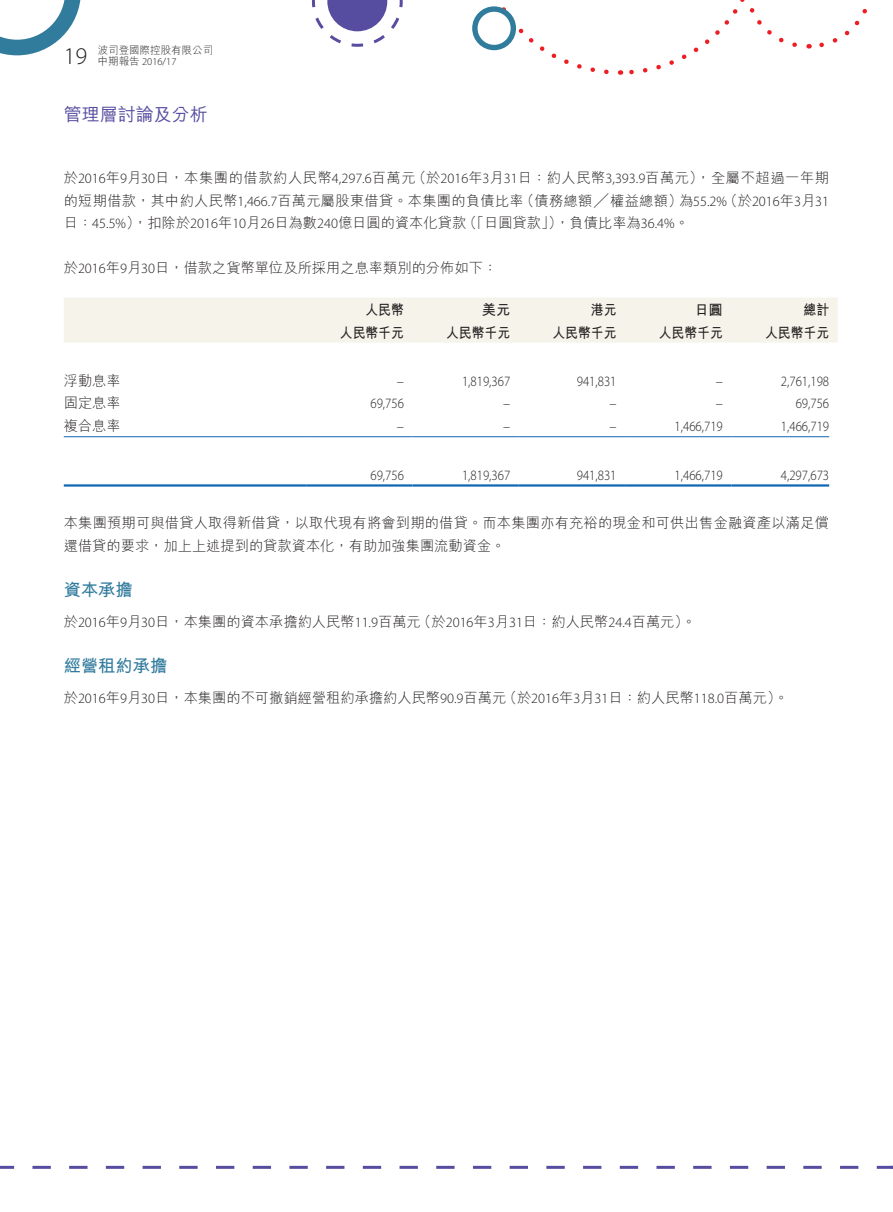
<style>
.page{position:relative;width:893px;height:1212px;background:#fff}
.page>*{position:absolute;margin:0;border:0;box-sizing:border-box;transform-origin:0 0}
.t1{font:300 24px "Myriad Pro";color:#231f20}
.t2{font:500 18px "M Hei HK";color:#564da0}
.t3{font:700 17.25px "M Hei HK";color:#317b9d}
.t4{font:300 14.25px/22.5px "M Hei HK";color:#231f20}
.t5{font:300 14.25px "Myriad Pro";color:#231f20;scale:.9 1}
.t6{font:300 14.25px "M Hei HK";letter-spacing:.04em;color:#231f20}
.t7{font:300 14.25px "M Hei HK";letter-spacing:.02em;color:#231f20}
.t8{font:700 14.25px "M Hei HK";color:#231f20;scale:.9 1}
.t9{font:300 14.25px "Myriad Pro";color:#231f20}
.t10{font:700 14.25px "M Hei HK";color:#231f20}
.t11{font:300 10.5px "Myriad Pro";color:#231f20}
.t12{font:300 10.5px "M Hei HK";color:#231f20}
.s1{font-family:"M Hei HK"}
.s2{font-family:"Myriad Pro"}
</style>
<div class="page">
<svg style="left:0;top:1166px;width:893px;height:3px"></svg>
<svg style="left:311px;top:0;width:92px;height:47px"></svg>
<svg style="left:620px;top:0;width:177px;height:75px"></svg>
<svg style="left:809px;top:0;width:61px;height:49px"></svg>
<svg style="left:0;top:0;width:81px;height:55px"></svg>
<svg style="left:472px;top:6px;width:137px;height:68px"></svg>
<div style="left:64px;top:298px;width:774px;height:45px;background:#f6f3ea"></div>
<hr style="left:64px;top:436px;width:242px;height:1px;background:#1167b3">
<hr style="left:306px;top:436px;width:106px;height:1px;background:#1167b3">
<hr style="left:412px;top:436px;width:107px;height:1px;background:#1167b3">
<hr style="left:519px;top:436px;width:106px;height:1px;background:#1167b3">
<hr style="left:625px;top:436px;width:106px;height:1px;background:#1167b3">
<hr style="left:731px;top:436px;width:98px;height:1px;background:#1167b3">
<hr style="left:64px;top:484px;width:242px;height:3px;background:#1167b3">
<hr style="left:306px;top:484px;width:106px;height:3px;background:#1167b3">
<hr style="left:412px;top:484px;width:107px;height:3px;background:#1167b3">
<hr style="left:519px;top:484px;width:106px;height:3px;background:#1167b3">
<hr style="left:625px;top:484px;width:106px;height:3px;background:#1167b3">
<hr style="left:731px;top:484px;width:98px;height:3px;background:#1167b3">
<h1 class="t1" style="left:64px;top:43px;width:25px">19</h1>
<p class="t12" style="left:98px;top:43px;width:117px">波司登國際控股有限公司</p>
<p class="t11" style="left:98px;top:55px;width:80px"><span class="s1">中期報告</span> 2016/17</p>
<p class="t2" style="left:64px;top:101px;width:145px">管理層討論及分析</p>
<p class="t6" style="left:412px;top:168px;width:419px">（於<span class="s2">2016</span>年月<span class="s2">3 31</span>日：約人民幣<span class="s2">3,393.9</span>百萬元，）全屬不超過一年期</p>
<p class="t6" style="left:64px;top:168px;width:353px">於<span class="s2">2016</span>年月<span class="s2">9 30</span>日，本集團的借款約人民幣<span class="s2">4,297.6</span>百萬元</p>
<p class="t7" style="left:520px;top:190px;width:164px">（債務總額╱權益總額）</p>
<p class="t7" style="left:64px;top:190px;width:462px">的短期借款，其中約人民幣<span class="s2">1,466.7</span>百萬元屬股東借貸。本集團的負債比率</p>
<p class="t9" style="left:723px;top:193px;width:107px"><span class="s1">（於</span>2016<span class="s1">年月</span>3 31</p>
<p class="t9" style="left:679px;top:193px;width:49px"><span class="s1">為</span>55.2%</p>
<p class="t4" style="left:64px;top:211px;width:404px">日：<span class="s2">45.5%</span> ，）扣除於<span class="s2">2016</span>年<span class="s2">10</span>月<span class="s2">26</span>日為數<span class="s2">240</span>億日圓的資本化貸款</p>
<p class="t4" style="left:64px;top:256px;width:435px">於<span class="s2">2016</span>年月<span class="s2">9 30</span>日，借款之貨幣單位及所採用之息率類別的分佈如下：</p>
<p class="t4" style="left:463px;top:211px;width:101px">（「日圓貸款」）</p>
<p class="t4" style="left:555px;top:211px;width:135px">，負債比率為<span class="s2">36.4%</span>。</p>
<p class="t8" style="left:365px;top:300px;width:44px">人民幣</p>
<p class="t10" style="left:482px;top:300px;width:30px">美元</p>
<p class="t8" style="left:591px;top:300px;width:30px">港元</p>
<p class="t10" style="left:694px;top:300px;width:30px">日圓</p>
<p class="t8" style="left:803px;top:300px;width:30px">總計</p>
<p class="t8" style="left:340px;top:322px;width:73px">人民幣千元</p>
<p class="t8" style="left:446px;top:322px;width:73px">人民幣千元</p>
<p class="t8" style="left:552px;top:322px;width:73px">人民幣千元</p>
<p class="t8" style="left:659px;top:322px;width:73px">人民幣千元</p>
<p class="t8" style="left:765px;top:322px;width:73px">人民幣千元</p>
<p class="t4" style="left:64px;top:369px;width:58px">浮動息率</p>
<p class="t9" style="left:397px;top:373px;width:9px">–</p>
<p class="t5" style="left:462px;top:373px;width:55px">1,819,367</p>
<p class="t5" style="left:577px;top:373px;width:46px">941,831</p>
<p class="t9" style="left:716px;top:373px;width:9px">–</p>
<p class="t5" style="left:781px;top:373px;width:55px">2,761,198</p>
<p class="t4" style="left:64px;top:391px;width:58px">固定息率</p>
<p class="t5" style="left:370px;top:396px;width:39px">69,756</p>
<p class="t9" style="left:503px;top:396px;width:9px">–</p>
<p class="t9" style="left:609px;top:396px;width:9px">–</p>
<p class="t9" style="left:716px;top:396px;width:9px">–</p>
<p class="t5" style="left:796px;top:396px;width:39px">69,756</p>
<p class="t4" style="left:64px;top:414px;width:58px">複合息率</p>
<p class="t9" style="left:397px;top:418px;width:9px">–</p>
<p class="t9" style="left:503px;top:418px;width:9px">–</p>
<p class="t9" style="left:609px;top:418px;width:9px">–</p>
<p class="t5" style="left:675px;top:418px;width:55px">1,466,719</p>
<p class="t5" style="left:781px;top:418px;width:55px">1,466,719</p>
<p class="t5" style="left:370px;top:468px;width:39px">69,756</p>
<p class="t4" style="left:64px;top:511px;width:767px">本集團預期可與借貸人取得新借貸，以取代現有將會到期的借貸。而本集團亦有充裕的現金和可供出售金融資產以滿足償還借貸的要求，加上上述提到的貸款資本化，有助加強集團流動資金。</p>
<p class="t3" style="left:64px;top:577px;width:70px">資本承擔</p>
<p class="t4" style="left:417px;top:609px;width:280px">（於<span class="s2">2016</span>年月<span class="s2">3 31</span>日：約人民幣<span class="s2">24.4</span>百萬元。(</p>
<p class="t5" style="left:462px;top:468px;width:55px">1,819,367</p>
<p class="t5" style="left:577px;top:468px;width:46px">941,831</p>
<p class="t5" style="left:675px;top:468px;width:55px">1,466,719</p>
<p class="t5" style="left:781px;top:468px;width:55px">4,297,673</p>
<p class="t4" style="left:64px;top:609px;width:359px">於<span class="s2">2016</span>年月<span class="s2">9 30</span>日，本集團的資本承擔約人民幣<span class="s2">11.9</span>百萬元</p>
<p class="t3" style="left:64px;top:653px;width:105px">經營租約承擔</p>
<p class="t4" style="left:503px;top:685px;width:287px">（於<span class="s2">2016</span>年月<span class="s2">3 31</span>日：約人民幣<span class="s2">118.0</span>百萬元。(</p>
<p class="t4" style="left:64px;top:685px;width:444px">於<span class="s2">2016</span>年月<span class="s2">9 30</span>日，本集團的不可撤銷經營租約承擔約人民幣<span class="s2">90.9</span>百萬元</p>
</div>
